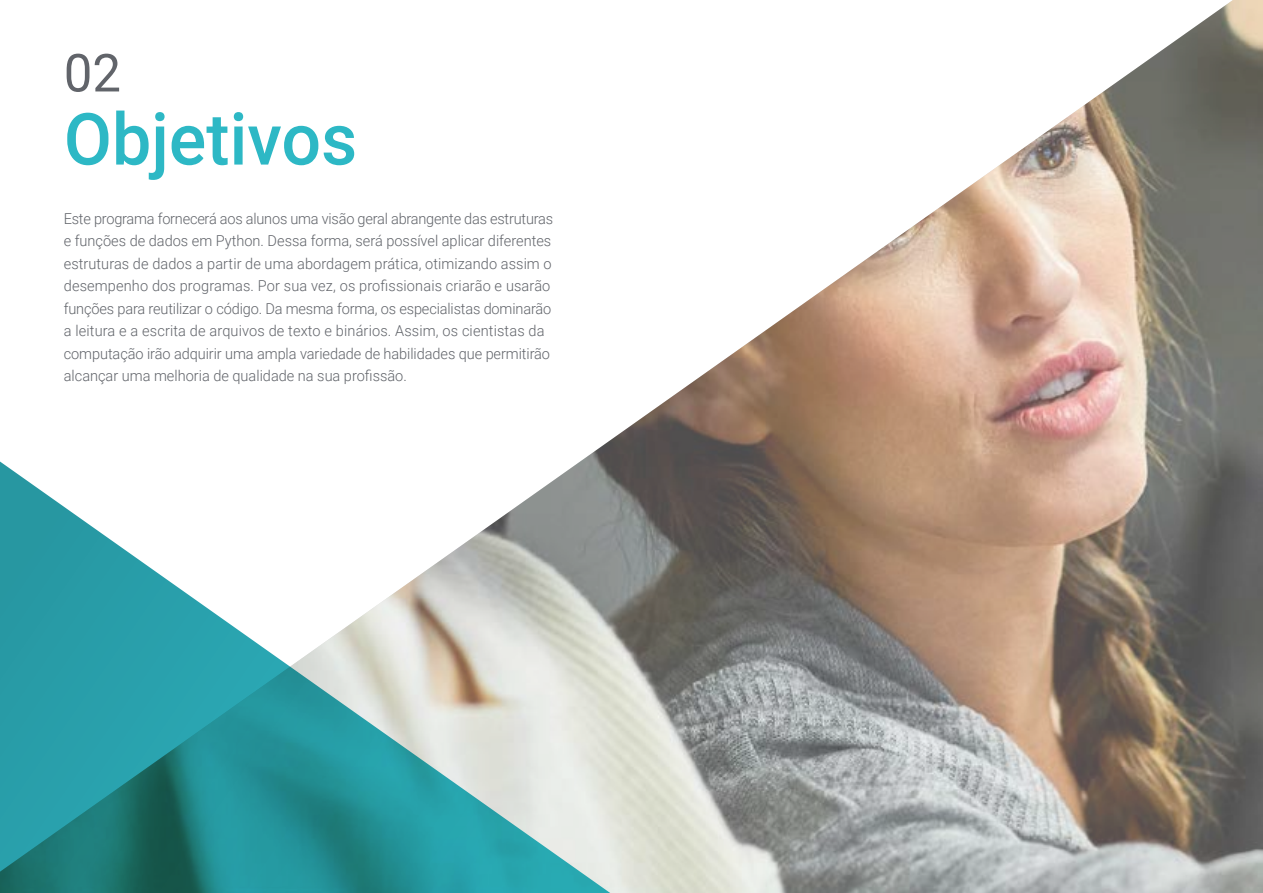
<style>
.page{position:relative;width:1263px;height:893px;background:#fff}
.page>*{position:absolute;margin:0;border:0;box-sizing:border-box;transform-origin:0 0}
.t1{font:500 72px "Roboto";color:#2db8c5}
.t2{font:52.5px "Roboto";color:#61646a}
.t3{font:300 15px/22.5px "Roboto";color:#61646a}
</style>
<div class="page">
<img style="left:602px;top:0;width:661px;height:893px">
<svg style="left:0;top:446px;width:640px;height:447px"></svg>
<h2 class="t2" style="left:64px;top:36px;width:59px">02</h2>
<h1 class="t1" style="left:64px;top:89px;width:295px">Objetivos</h1>
<p class="t3" style="left:64px;top:207px;width:491px">Este programa fornecerá aos alunos uma visão geral abrangente das estruturas e funções de dados em Python. Dessa forma, será possível aplicar diferentes estruturas de dados a partir de uma abordagem prática, otimizando assim o desempenho dos programas. Por sua vez, os profissionais criarão e usarão funções para reutilizar o código. Da mesma forma, os especialistas dominarão a leitura e a escrita de arquivos de texto e binários. Assim, os cientistas da computação irão adquirir uma ampla variedade de habilidades que permitirão alcançar uma melhoria de qualidade na sua profissão.</p>
</div>
